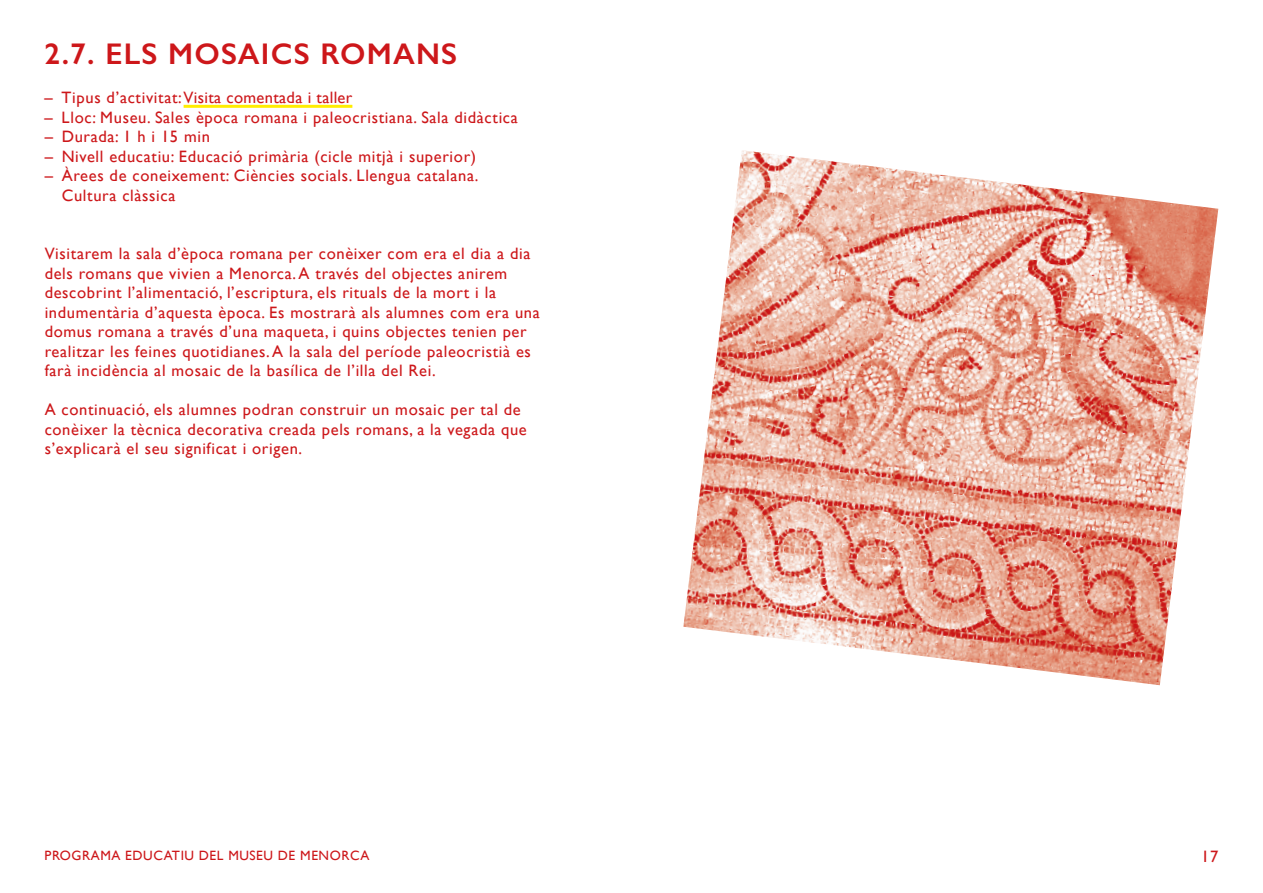
<style>
.page{position:relative;width:1263px;height:893px;background:#fff}
.page>*{position:absolute;margin:0;border:0;box-sizing:border-box;transform-origin:0 0}
.t1{font:600 30px "Gill Sans";letter-spacing:.04em;color:#cd171a}
.t2{font:16.5px/19.5px "Gill Sans";letter-spacing:.04em;color:#cd171a}
.t3{font:16.5px "Gill Sans";letter-spacing:.02em;color:#cd171a}
.t4{font:13.5px "Gill Sans";letter-spacing:.04em;color:#cd171a}
</style>
<div class="page">
<hr style="left:184px;top:105px;width:168px;height:3px;background:#ffed00">
<img style="left:683px;top:150px;width:535px;height:535px">
<h1 class="t1" style="left:45px;top:36px;width:414px">2.7. ELS MOSAICS ROMANS</h1>
<p class="t3" style="left:45px;top:88px;width:309px">– Tipus d’activitat: Visita comentada i taller</p>
<p class="t2" style="left:45px;top:107px;width:475px">– Lloc: Museu. Sales època romana i paleocristiana. Sala didàctica</p>
<p class="t2" style="left:45px;top:127px;width:167px">– Durada: 1 h i 15 min</p>
<p class="t2" style="left:45px;top:146px;width:433px">– Nivell educatiu: Educació primària (cicle mitjà i superior)</p>
<p class="t2" style="left:62px;top:166px;width:416px;text-indent:-17px">– Àrees de coneixement: Ciències socials. Llengua catalana.<br>Cultura clàssica</p>
<p class="t2" style="left:45px;top:244px;width:497px">Visitarem la sala d’època romana per conèixer com era el dia a dia dels romans que vivien a Menorca. A través del objectes anirem descobrint l’alimentació, l’escriptura, els rituals de la mort i la indumentària d’aquesta època. Es mostrarà als alumnes com era una domus romana a través d’una maqueta, i quins objectes tenien per realitzar les feines quotidianes. A la sala del període paleocristià es farà incidència al mosaic de la basílica de l’illa del Rei.</p>
<p class="t2" style="left:45px;top:400px;width:484px">A continuació, els alumnes podran construir un mosaic per tal de conèixer la tècnica decorativa creada pels romans, a la vegada que s’explicarà el seu significat i origen.</p>
<p class="t4" style="left:45px;top:847px;width:326px">PROGRAMA EDUCATIU DEL MUSEU DE MENORCA</p>
<p class="t2" style="left:1201px;top:846px;width:19px">17</p>
</div>
